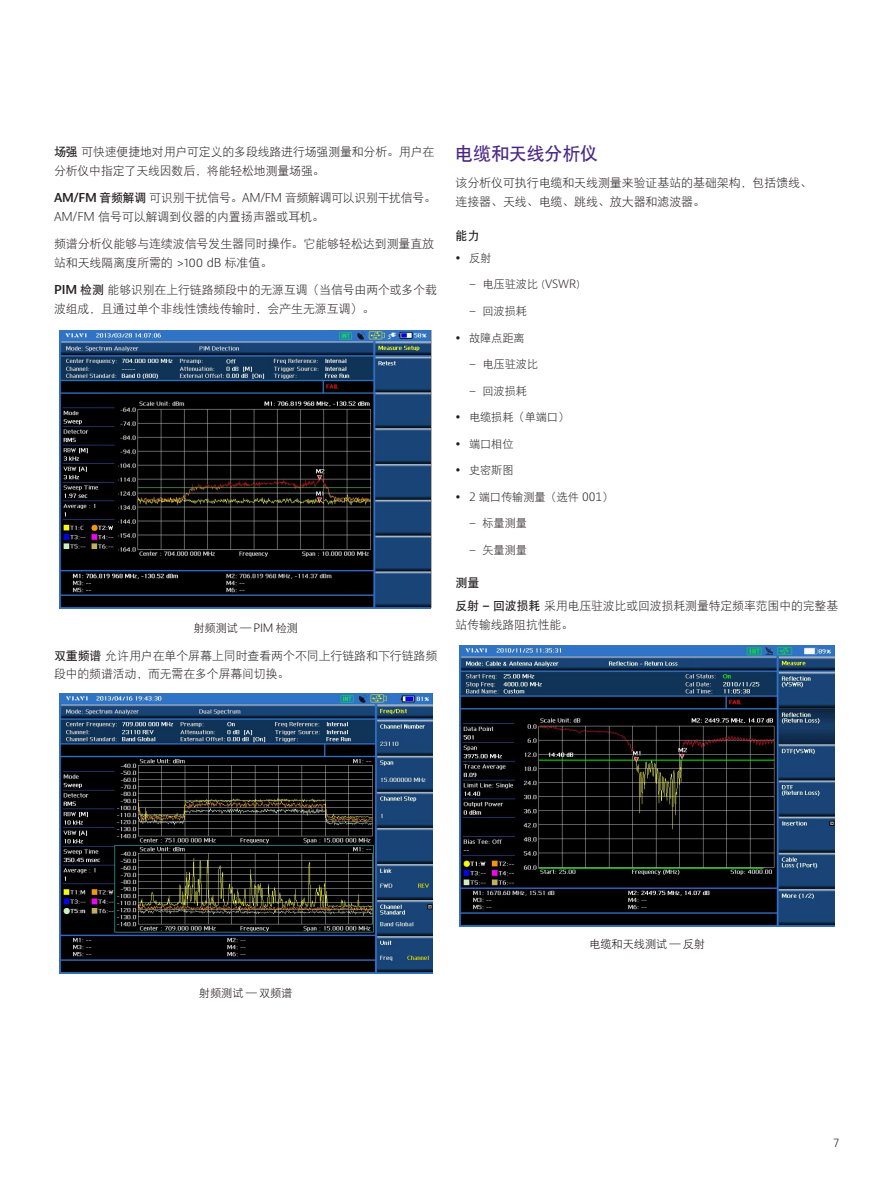
<style>
.page{position:relative;width:893px;height:1191px;background:#fff}
.page>*{position:absolute;margin:0;border:0;box-sizing:border-box;transform-origin:0 0}
.Header_12_16{font:18px "DFP Hei W7";letter-spacing:-.01em;color:#4a2785}
.Body_text_8_12_5{font:12px/18.8px "DFP Hei W3";letter-spacing:-.01em;color:#231f20}
.Subhead_1{font:12px "DFP Hei W7";color:#231f20}
.t1{font:300 12px "Bernino Sans";color:#231f20}
.t2{font:11.25px "DFP Hei W3";letter-spacing:-.01em;color:#231f20}
.t3{font:11.25px "DFP Hei W3";letter-spacing:-.01em;color:#110a0c}
.s1{font-family:"DFP Hei W7"}
.s2{font-family:"Bernino Sans";font-weight:600}
.s3{font-family:"Bernino Sans";font-weight:300}
</style>
<div class="page">
<img style="left:60px;top:330px;width:370px;height:278px">
<img style="left:59px;top:693px;width:373px;height:280px">
<img style="left:460px;top:645px;width:374px;height:281px">
<p class="Body_text_8_12_5" style="left:54px;top:143px;width:382px"><span class="s1">场强</span> 可快速便捷地对用户可定义的多段线路进行场强测量和分析。用户在分析仪中指定了天线因数后，将能轻松地测量场强。</p>
<p class="Body_text_8_12_5" style="left:54px;top:189px;width:383px"><span class="s2">AM/FM</span> <span class="s1">音频解调</span> 可识别干扰信号。<span class="s3">AM/FM</span> 音频解调可以识别干扰信号。<br><span class="s3">AM/FM</span> 信号可以解调到仪器的内置扬声器或耳机。</p>
<p class="Body_text_8_12_5" style="left:54px;top:235px;width:382px">频谱分析仪能够与连续波信号发生器同时操作。它能够轻松达到测量直放站和天线隔离度所需的 <span class="s3">&gt;100 dB</span> 标准值。</p>
<p class="Body_text_8_12_5" style="left:54px;top:281px;width:385px"><span class="s2">PIM</span> <span class="s1">检测</span> 能够识别在上行链路频段中的无源互调（当信号由两个或多个载波组成，且通过单个非线性馈线传输时，会产生无源互调）。</p>
<p class="t3" style="left:193px;top:622px;width:106px">射频测试 — <span class="s3">PIM</span> 检测</p>
<p class="Body_text_8_12_5" style="left:54px;top:646px;width:385px"><span class="s1">双重频谱</span> 允许用户在单个屏幕上同时查看两个不同上行链路和下行链路频段中的频谱活动，而无需在多个屏幕间切换。</p>
<p class="Header_12_16" style="left:455px;top:144px;width:144px">电缆和天线分析仪</p>
<p class="Body_text_8_12_5" style="left:455px;top:174px;width:358px">该分析仪可执行电缆和天线测量来验证基站的基础架构，包括馈线、连接器、天线、电缆、跳线、放大器和滤波器。</p>
<p class="Subhead_1" style="left:455px;top:229px;width:25px">能力</p>
<p class="t2" style="left:469px;top:252px;width:24px">反射</p>
<p class="t2" style="left:469px;top:279px;width:112px"><span class="s3">–</span> 电压驻波比 (<span class="s3">VSWR</span>)</p>
<p class="t2" style="left:469px;top:305px;width:60px"><span class="s3">–</span> 回波损耗</p>
<p class="t2" style="left:469px;top:332px;width:57px">故障点距离</p>
<p class="t2" style="left:469px;top:358px;width:71px"><span class="s3">–</span> 电压驻波比</p>
<p class="t2" style="left:469px;top:385px;width:60px"><span class="s3">–</span> 回波损耗</p>
<p class="t2" style="left:469px;top:411px;width:102px">电缆损耗（单端口）</p>
<p class="t2" style="left:469px;top:438px;width:46px">端口相位</p>
<p class="t2" style="left:469px;top:464px;width:46px">史密斯图</p>
<p class="t2" style="left:469px;top:491px;width:146px"><span class="s3">2</span> 端口传输测量（选件 <span class="s3">001</span>）</p>
<p class="t2" style="left:469px;top:517px;width:60px"><span class="s3">–</span> 标量测量</p>
<p class="t2" style="left:469px;top:544px;width:60px"><span class="s3">–</span> 矢量测量</p>
<p class="Subhead_1" style="left:455px;top:577px;width:25px">测量</p>
<p class="Body_text_8_12_5" style="left:455px;top:596px;width:384px"><span class="s1">反射</span> <span class="s2">–</span> <span class="s1">回波损耗</span> 采用电压驻波比或回波损耗测量特定频率范围中的完整基站传输线路阻抗性能。</p>
<p class="t3" style="left:199px;top:987px;width:95px">射频测试 — 双频谱</p>
<p class="t3" style="left:589px;top:938px;width:117px">电缆和天线测试 — 反射</p>
<p class="t1" style="left:833px;top:1134px;width:7px">7</p>
</div>
